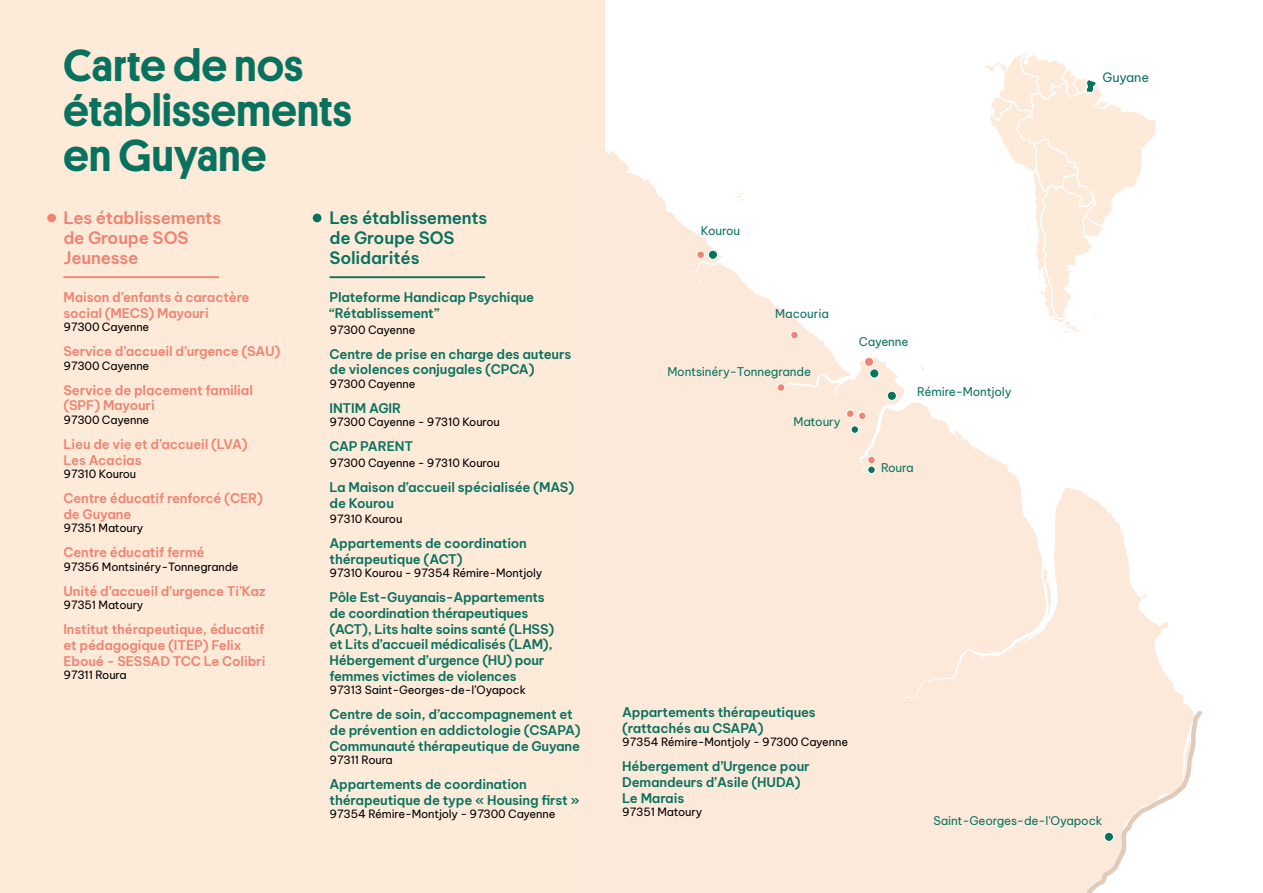
<style>
.page{position:relative;width:1263px;height:893px;background:#fff}
.page>*{position:absolute;margin:0;border:0;box-sizing:border-box;transform-origin:0 0}
.t1{font:500 45px/45px "Platform";letter-spacing:.01em;color:#09725f}
.t2{font:600 16.8px/20.1px "Be Vietnam Pro";letter-spacing:-.01em;color:#09725f}
.t3{font:600 16.8px/20.1px "Be Vietnam Pro";letter-spacing:-.015em;color:#f08372}
.t4{font:600 13.05px/15.8px "Be Vietnam Pro";letter-spacing:-.015em;color:#09725f}
.t5{font:600 13.05px/15.8px "Be Vietnam Pro";letter-spacing:-.01em;color:#f08372}
.t6{font:12.75px "Be Vietnam Pro";letter-spacing:-.01em;color:#09725f}
.t7{font:11.85px "Be Vietnam Pro";letter-spacing:-.01em;color:#09725f}
.t8{font:11.25px "Be Vietnam Pro";letter-spacing:-.01em;color:#000}
</style>
<div class="page">
<div style="left:0;top:0;width:604px;height:893px;background:#feead9"></div>
<svg style="left:604px;top:0;width:598px;height:893px"></svg>
<div style="left:697px;top:251px;width:7px;height:7px;background:#f08372;border-radius:50%"></div>
<div style="left:697px;top:251px;width:8px;height:8px;border:1px solid #fff;border-radius:50%"></div>
<div style="left:791px;top:331px;width:7px;height:8px;background:#f08372;border-radius:50%"></div>
<div style="left:790px;top:331px;width:8px;height:8px;border:1px solid #fff;border-radius:50%"></div>
<div style="left:777px;top:384px;width:8px;height:7px;background:#f08372;border-radius:50%"></div>
<div style="left:777px;top:384px;width:8px;height:7px;border:1px solid #fff;border-radius:50%"></div>
<div style="left:868px;top:466px;width:7px;height:7px;background:#08735f;border-radius:50%"></div>
<div style="left:867px;top:466px;width:8px;height:8px;border:1px solid #fff;border-radius:50%"></div>
<div style="left:858px;top:412px;width:8px;height:7px;background:#f08372;border-radius:50%"></div>
<div style="left:858px;top:412px;width:8px;height:8px;border:1px solid #fff;border-radius:50%"></div>
<div style="left:868px;top:456px;width:7px;height:8px;background:#f08372;border-radius:50%"></div>
<div style="left:867px;top:456px;width:8px;height:8px;border:1px solid #fff;border-radius:50%"></div>
<div style="left:851px;top:426px;width:7px;height:7px;background:#08735f;border-radius:50%"></div>
<div style="left:851px;top:426px;width:8px;height:7px;border:1px solid #fff;border-radius:50%"></div>
<div style="left:846px;top:410px;width:8px;height:7px;background:#f08372;border-radius:50%"></div>
<div style="left:846px;top:410px;width:8px;height:8px;border:1px solid #fff;border-radius:50%"></div>
<div style="left:864px;top:357px;width:9px;height:9px;background:#f08372;border-radius:50%"></div>
<div style="left:864px;top:357px;width:10px;height:10px;border:1px solid #fff;border-radius:50%"></div>
<div style="left:870px;top:369px;width:9px;height:9px;background:#08735f;border-radius:50%"></div>
<div style="left:869px;top:369px;width:10px;height:9px;border:1px solid #fff;border-radius:50%"></div>
<div style="left:708px;top:250px;width:9px;height:9px;background:#08735f;border-radius:50%"></div>
<div style="left:708px;top:250px;width:10px;height:10px;border:1px solid #fff;border-radius:50%"></div>
<div style="left:887px;top:391px;width:9px;height:9px;background:#08735f;border-radius:50%"></div>
<div style="left:887px;top:391px;width:9px;height:10px;border:1px solid #fff;border-radius:50%"></div>
<div style="left:1104px;top:832px;width:9px;height:9px;background:#08735f;border-radius:50%"></div>
<div style="left:1104px;top:832px;width:10px;height:10px;border:1px solid #fff;border-radius:50%"></div>
<div style="left:313px;top:214px;width:8px;height:8px;background:#09725f;border-radius:50%"></div>
<div style="left:47px;top:214px;width:9px;height:8px;background:#f08372;border-radius:50%"></div>
<svg style="left:1196px;top:41px;width:6px;height:9px"></svg>
<svg style="left:920px;top:41px;width:237px;height:295px"></svg>
<hr style="left:63px;top:276px;width:156px;height:2px;background:#f08372">
<hr style="left:329px;top:276px;width:156px;height:2px;background:#09725f">
<h1 class="t1" style="left:63px;top:40px;width:290px">Carte de nos établissements en Guyane</h1>
<p class="t3" style="left:63px;top:206px;width:159px">Les établissements de Groupe SOS<br>Jeunesse</p>
<p class="t5" style="left:63px;top:288px;width:188px">Maison d’enfants à caractère social (MECS) Mayouri</p>
<p class="t8" style="left:63px;top:318px;width:87px">97300 Cayenne</p>
<p class="t5" style="left:63px;top:342px;width:219px">Service d’accueil d’urgence (SAU)</p>
<p class="t8" style="left:63px;top:356px;width:87px">97300 Cayenne</p>
<p class="t5" style="left:63px;top:381px;width:191px">Service de placement familial (SPF) Mayouri</p>
<p class="t8" style="left:63px;top:410px;width:87px">97300 Cayenne</p>
<p class="t5" style="left:63px;top:435px;width:186px">Lieu de vie et d’accueil (LVA)<br>Les Acacias</p>
<p class="t8" style="left:63px;top:465px;width:74px">97310 Kourou</p>
<p class="t5" style="left:63px;top:489px;width:201px">Centre éducatif renforcé (CER) de Guyane</p>
<p class="t8" style="left:63px;top:519px;width:82px">97351 Matoury</p>
<p class="t5" style="left:63px;top:543px;width:143px">Centre éducatif fermé</p>
<p class="t8" style="left:63px;top:557px;width:177px">97356 Montsinéry-Tonnegrande</p>
<p class="t5" style="left:63px;top:582px;width:204px">Unité d’accueil d’urgence Ti’Kaz</p>
<p class="t8" style="left:63px;top:596px;width:82px">97351 Matoury</p>
<p class="t5" style="left:63px;top:620px;width:204px">Institut thérapeutique, éducatif et pédagogique (ITEP) Felix<br>Eboué - SESSAD TCC Le Colibri</p>
<p class="t8" style="left:63px;top:665px;width:65px">97311 Roura</p>
<p class="t2" style="left:329px;top:206px;width:159px">Les établissements de Groupe SOS<br>Solidarités</p>
<p class="t4" style="left:329px;top:288px;width:206px">Plateforme Handicap Psychique “Rétablissement”</p>
<p class="t8" style="left:329px;top:320px;width:87px">97300 Cayenne</p>
<p class="t4" style="left:329px;top:344px;width:243px">Centre de prise en charge des auteurs de violences conjugales (CPCA)</p>
<p class="t8" style="left:329px;top:374px;width:87px">97300 Cayenne</p>
<p class="t4" style="left:329px;top:399px;width:73px">INTIM AGIR</p>
<p class="t8" style="left:329px;top:413px;width:172px">97300 Cayenne - 97310 Kourou</p>
<p class="t4" style="left:329px;top:437px;width:85px">CAP PARENT</p>
<p class="t8" style="left:329px;top:453px;width:172px">97300 Cayenne - 97310 Kourou</p>
<p class="t4" style="left:329px;top:478px;width:246px">La Maison d’accueil spécialisée (MAS) de Kourou</p>
<p class="t8" style="left:329px;top:510px;width:74px">97310 Kourou</p>
<p class="t4" style="left:329px;top:534px;width:199px">Appartements de coordination thérapeutique (ACT)</p>
<p class="t8" style="left:329px;top:564px;width:214px">97310 Kourou - 97354 Rémire-Montjoly</p>
<p class="t4" style="left:329px;top:588px;width:226px">Pôle Est-Guyanais-Appartements de coordination thérapeutiques (ACT), Lits halte soins santé (LHSS) et Lits d’accueil médicalisés (LAM), Hébergement d’urgence (HU) pour femmes victimes de violences</p>
<p class="t8" style="left:329px;top:681px;width:198px">97313 Saint-Georges-de-l’Oyapock</p>
<p class="t4" style="left:329px;top:705px;width:253px">Centre de soin, d’accompagnement et de prévention en addictologie (CSAPA)<br>Communauté thérapeutique de Guyane</p>
<p class="t8" style="left:329px;top:751px;width:65px">97311 Roura</p>
<p class="t4" style="left:329px;top:775px;width:252px">Appartements de coordination thérapeutique de type « Housing first »</p>
<p class="t8" style="left:329px;top:805px;width:228px">97354 Rémire-Montjoly - 97300 Cayenne</p>
<p class="t7" style="left:701px;top:220px;width:41px">Kourou</p>
<p class="t7" style="left:775px;top:304px;width:55px">Macouria</p>
<p class="t7" style="left:667px;top:362px;width:145px">Montsinéry-Tonnegrande</p>
<p class="t7" style="left:793px;top:412px;width:49px">Matoury</p>
<p class="t7" style="left:859px;top:332px;width:51px">Cayenne</p>
<p class="t7" style="left:917px;top:382px;width:96px">Rémire-Montjoly</p>
<p class="t7" style="left:881px;top:457px;width:34px">Roura</p>
<p class="t6" style="left:1102px;top:67px;width:48px">Guyane</p>
<p class="t4" style="left:622px;top:703px;width:195px">Appartements thérapeutiques (rattachés au CSAPA)</p>
<p class="t8" style="left:622px;top:733px;width:228px">97354 Rémire-Montjoly - 97300 Cayenne</p>
<p class="t4" style="left:622px;top:757px;width:189px">Hébergement d’Urgence pour<br>Demandeurs d’Asile (HUDA)<br>Le Marais</p>
<p class="t8" style="left:622px;top:803px;width:82px">97351 Matoury</p>
<p class="t7" style="left:933px;top:810px;width:170px">Saint-Georges-de-l'Oyapock</p>
</div>
